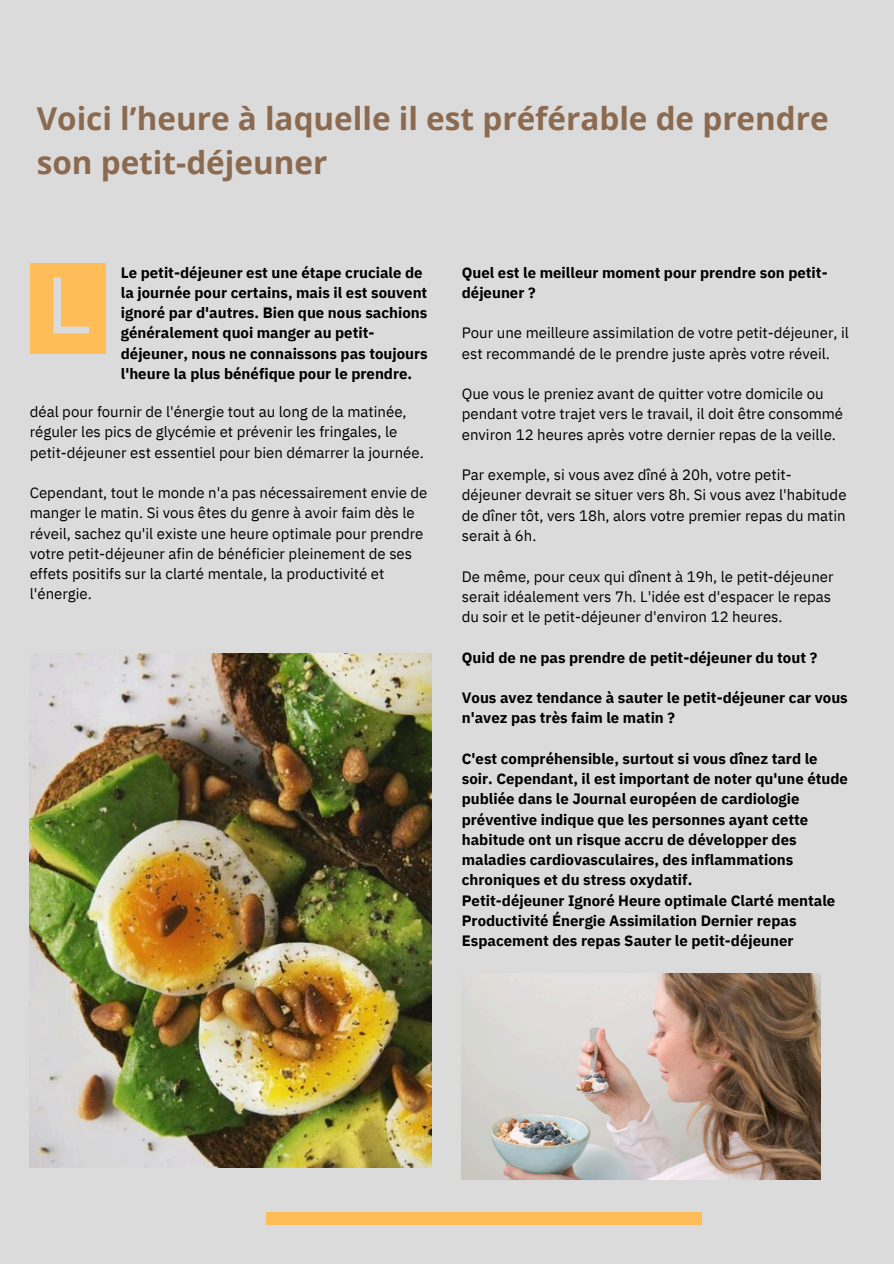
<style>
.page{position:relative;width:894px;height:1264px;background:#fff}
.page>*{position:absolute;margin:0;border:0;box-sizing:border-box;transform-origin:0 0}
.t1{font:77.7px "Helvetica World";color:#dbdbdb}
.t2{font:700 31.5px/43.8px "Open Sans";color:#8c6a50}
.t3{font:15px/20.2px "IBM Plex Sans";color:#000}
.t4{font:700 15px/20.2px "IBM Plex Sans";color:#000}
</style>
<div class="page">
<div style="left:0;top:0;width:893px;height:1263px;background:#dbdbdb"></div>
<img style="left:30px;top:653px;width:401px;height:514px">
<div style="left:30px;top:263px;width:75px;height:91px;background:#ffbd59"></div>
<div style="left:266px;top:1211px;width:436px;height:13px;background:#ffbd59"></div>
<img style="left:461px;top:973px;width:359px;height:206px">
<p class="t2" style="left:37px;top:95px;width:793px">Voici l’heure à laquelle il est préférable de prendre son petit-déjeuner</p>
<h2 class="t4" style="left:121px;top:262px;width:308px">Le petit-déjeuner est une étape cruciale de la journée pour certains, mais il est souvent ignoré par d'autres. Bien que nous sachions généralement quoi manger au petit&shy;déjeuner, nous ne connaissons pas toujours l'heure la plus bénéfique pour le prendre.</h2>
<p class="t1" style="left:47px;top:260px;width:45px">L</p>
<h2 class="t4" style="left:461px;top:262px;width:367px">Quel est le meilleur moment pour prendre son petit&shy;déjeuner ?</h2>
<p class="t3" style="left:461px;top:322px;width:388px">Pour une meilleure assimilation de votre petit-déjeuner, il est recommandé de le prendre juste après votre réveil.</p>
<p class="t3" style="left:461px;top:383px;width:383px">Que vous le preniez avant de quitter votre domicile ou pendant votre trajet vers le travail, il doit être consommé environ 12 heures après votre dernier repas de la veille.</p>
<h2 class="t3" style="left:461px;top:464px;width:386px">Par exemple, si vous avez dîné à 20h, votre petit&shy;déjeuner devrait se situer vers 8h. Si vous avez l'habitude de dîner tôt, vers 18h, alors votre premier repas du matin serait à 6h.</h2>
<p class="t3" style="left:461px;top:565px;width:373px">De même, pour ceux qui dînent à 19h, le petit-déjeuner serait idéalement vers 7h. L'idée est d'espacer le repas du soir et le petit-déjeuner d'environ 12 heures.</p>
<p class="t4" style="left:461px;top:646px;width:357px">Quid de ne pas prendre de petit-déjeuner du tout ?</p>
<p class="t4" style="left:461px;top:687px;width:387px">Vous avez tendance à sauter le petit-déjeuner car vous n'avez pas très faim le matin ?</p>
<p class="t4" style="left:461px;top:748px;width:387px">C'est compréhensible, surtout si vous dînez tard le soir. Cependant, il est important de noter qu'une étude publiée dans le Journal européen de cardiologie préventive indique que les personnes ayant cette habitude ont un risque accru de développer des maladies cardiovasculaires, des inflammations chroniques et du stress oxydatif.<br>Petit-déjeuner Ignoré Heure optimale Clarté mentale Productivité Énergie Assimilation Dernier repas Espacement des repas Sauter le petit-déjeuner</p>
<h2 class="t3" style="left:30px;top:401px;width:395px">déal pour fournir de l'énergie tout au long de la matinée, réguler les pics de glycémie et prévenir les fringales, le petit-déjeuner est essentiel pour bien démarrer la journée.</h2>
<h2 class="t3" style="left:30px;top:482px;width:399px">Cependant, tout le monde n'a pas nécessairement envie de manger le matin. Si vous êtes du genre à avoir faim dès le réveil, sachez qu'il existe une heure optimale pour prendre votre petit-déjeuner afin de bénéficier pleinement de ses effets positifs sur la clarté mentale, la productivité et l'énergie.</h2>
</div>
